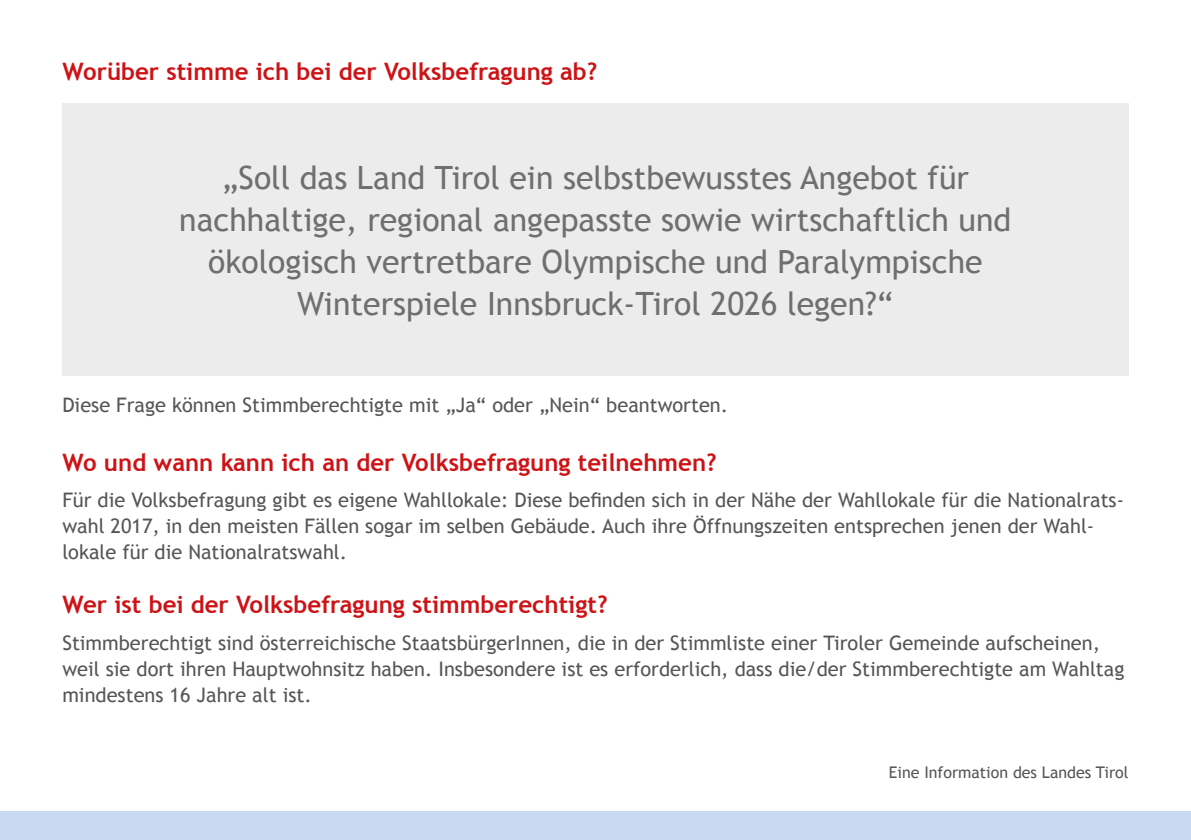
<style>
.page{position:relative;width:1191px;height:840px;background:#fff}
.page>*{position:absolute;margin:0;border:0;box-sizing:border-box;transform-origin:0 0}
.t1{font:32px/42px "Trebuchet MS";color:#6f6f6e;text-align:center}
.t2{font:700 24px "Trebuchet MS";color:#cd1316}
.t3{font:20px/26px "Trebuchet MS";color:#565656}
.t4{font:16px "Trebuchet MS";color:#565656}
</style>
<div class="page">
<div style="left:62px;top:103px;width:1066px;height:273px;background:#ececed"></div>
<div style="left:0;top:811px;width:1191px;height:28px;background:#c8d9f1"></div>
<p class="t2" style="left:62px;top:57px;width:536px">Worüber stimme ich bei der Volksbefragung ab?</p>
<h1 class="t1" style="left:179px;top:156px;width:833px">„Soll das Land Tirol ein selbstbewusstes Angebot für nachhaltige, regional angepasste sowie wirtschaftlich und ökologisch vertretbare Olympische und Paralympische Winterspiele Innsbruck-Tirol 2026 legen?“</h1>
<p class="t3" style="left:62px;top:392px;width:667px">Diese Frage können Stimmberechtigte mit „Ja“ oder „Nein“ beantworten.</p>
<p class="t2" style="left:62px;top:446px;width:656px">Wo und wann kann ich an der Volksbefragung teilnehmen?</p>
<p class="t3" style="left:62px;top:486px;width:1063px">Für die Volksbefragung gibt es eigene Wahllokale: Diese befinden sich in der Nähe der Wahllokale für die Nationalrats&shy;wahl 2017, in den meisten Fällen sogar im selben Gebäude. Auch ihre Öffnungszeiten entsprechen jenen der Wahl&shy;lokale für die Nationalratswahl.</p>
<p class="t2" style="left:62px;top:589px;width:546px">Wer ist bei der Volksbefragung stimmberechtigt?</p>
<p class="t3" style="left:62px;top:629px;width:1063px">Stimmberechtigt sind österreichische StaatsbürgerInnen, die in der Stimmliste einer Tiroler Gemeinde aufscheinen, weil sie dort ihren Hauptwohnsitz haben. Insbesondere ist es erforderlich, dass die/der Stimmberechtigte am Wahltag mindestens 16 Jahre alt ist.</p>
<p class="t4" style="left:889px;top:762px;width:241px">Eine Information des Landes Tirol</p>
</div>
